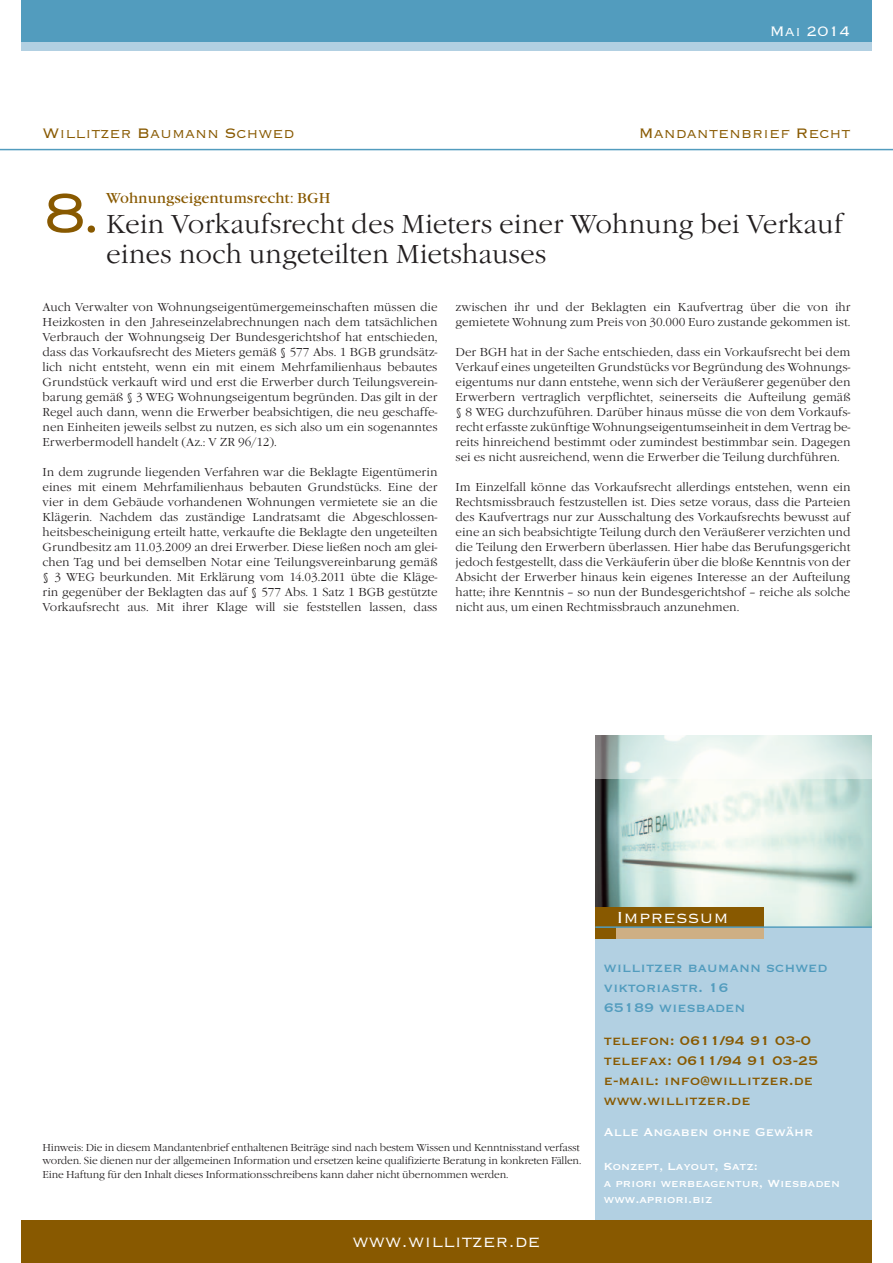
<style>
.page{position:relative;width:893px;height:1263px;background:#fff}
.page>*{position:absolute;margin:0;border:0;box-sizing:border-box;transform-origin:0 0}
.t1{font:300 73.5px "Copperplate";color:#885900}
.t2{font:300 27px/30px "Garamond Itc T";color:#231f20}
.t3{font:300 21px "Copperplate";color:#fff}
.t4{font:300 18px "Copperplate";color:#885900}
.t5{font:300 18px "Copperplate";color:#fff}
.t6{font:16.5px "Copperplate";color:#885900}
.t7{font:16.5px "Copperplate";color:#529cbe}
.t8{font:15px "Garamond Itc T";color:#885900}
.t9{font:15px "Copperplate";color:#fff}
.t10{font:13.5px "Copperplate";color:#fff}
.Grundlinienraster{font:300 12px/15px "Garamond Itc T";color:#231f20;text-align:justify}
.t11{font:300 10.5px "Garamond Itc T";letter-spacing:-.015em;color:#231f20}
</style>
<div class="page">
<div style="left:595px;top:736px;width:277px;height:484px;background:#b2d0e2"></div>
<img style="left:595px;top:779px;width:277px;height:147px">
<div style="left:595px;top:907px;width:169px;height:32px;background:#885900"></div>
<div style="left:616px;top:928px;width:148px;height:11px;background:#ceaf84"></div>
<hr style="left:595px;top:926px;width:277px;height:2px;background:#529cbe">
<svg style="left:595px;top:736px;width:277px;height:43px;background:#dee9e5"></svg>
<div style="left:21px;top:1220px;width:851px;height:43px;background:#885900"></div>
<div style="left:21px;top:0;width:851px;height:43px;background:#529cbe"></div>
<div style="left:21px;top:43px;width:851px;height:8px;background:#b2d0e2"></div>
<hr style="left:0;top:149px;width:893px;height:1px;background:#529cbe">
<p class="t5" style="left:770px;top:19px;width:82px">Mai 2014</p>
<p class="t4" style="left:43px;top:121px;width:254px">Willitzer Baumann Schwed</p>
<p class="t4" style="left:639px;top:121px;width:213px">Mandantenbrief Recht</p>
<p class="t8" style="left:106px;top:189px;width:226px">Wohnungseigentumsrecht: BGH</p>
<p class="t1" style="left:43px;top:165px;width:62px">8.</p>
<p class="t2" style="left:106px;top:209px;width:738px">Kein Vorkaufsrecht des Mieters einer Wohnung bei Verkauf eines noch ungeteilten Mietshauses</p>
<p class="Grundlinienraster" style="left:43px;top:300px;width:396px">Auch Verwalter von Wohnungseigentümergemeinschaften müssen die Heizkosten in den Jahreseinzelabrechnungen nach dem tatsächlichen Verbrauch der Wohnungseig Der Bundesgerichtshof hat entschieden, dass das Vorkaufsrecht des Mieters gemäß § 577 Abs. 1 BGB grundsätz&shy;lich nicht entsteht, wenn ein mit einem Mehrfamilienhaus bebautes Grundstück verkauft wird und erst die Erwerber durch Teilungsverein&shy;barung gemäß § 3 WEG Wohnungseigentum begründen. Das gilt in der Regel auch dann, wenn die Erwerber beabsichtigen, die neu geschaffe&shy;nen Einheiten jeweils selbst zu nutzen, es sich also um ein sogenanntes Erwerbermodell handelt (Az.: V ZR 96/12).</p>
<p class="Grundlinienraster" style="left:43px;top:465px;width:396px">In dem zugrunde liegenden Verfahren war die Beklagte Eigentümerin eines mit einem Mehrfamilienhaus bebauten Grundstücks. Eine der vier in dem Gebäude vorhandenen Wohnungen vermietete sie an die Klägerin. Nachdem das zuständige Landratsamt die Abgeschlossen&shy;heitsbescheinigung erteilt hatte, verkaufte die Beklagte den ungeteilten Grundbesitz am 11.03.2009 an drei Erwerber. Diese ließen noch am glei&shy;chen Tag und bei demselben Notar eine Teilungsvereinbarung gemäß § 3 WEG beurkunden. Mit Erklärung vom 14.03.2011 übte die Kläge&shy;rin gegenüber der Beklagten das auf § 577 Abs. 1 Satz 1 BGB gestützte Vorkaufsrecht aus. Mit ihrer Klage will sie feststellen lassen, dass</p>
<p class="Grundlinienraster" style="left:456px;top:300px;width:396px">zwischen ihr und der Beklagten ein Kaufvertrag über die von ihr gemietete Wohnung zum Preis von 30.000 Euro zustande gekommen ist.</p>
<p class="Grundlinienraster" style="left:456px;top:345px;width:396px">Der BGH hat in der Sache entschieden, dass ein Vorkaufsrecht bei dem Verkauf eines ungeteilten Grundstücks vor Begründung des Wohnungs&shy;eigentums nur dann entstehe, wenn sich der Veräußerer gegenüber den Erwerbern vertraglich verpflichtet, seinerseits die Aufteilung gemäß § 8 WEG durchzuführen. Darüber hinaus müsse die von dem Vorkaufs&shy;recht erfasste zukünftige Wohnungseigentumseinheit in dem Vertrag be&shy;reits hinreichend bestimmt oder zumindest bestimmbar sein. Dagegen sei es nicht ausreichend, wenn die Erwerber die Teilung durchführen.</p>
<p class="Grundlinienraster" style="left:456px;top:480px;width:396px">Im Einzelfall könne das Vorkaufsrecht allerdings entstehen, wenn ein Rechtsmissbrauch festzustellen ist. Dies setze voraus, dass die Parteien des Kaufvertrags nur zur Ausschaltung des Vorkaufsrechts bewusst auf eine an sich beabsichtigte Teilung durch den Veräußerer verzichten und die Teilung den Erwerbern überlassen. Hier habe das Berufungsgericht jedoch festgestellt, dass die Verkäuferin über die bloße Kenntnis von der Absicht der Erwerber hinaus kein eigenes Interesse an der Aufteilung hatte; ihre Kenntnis – so nun der Bundesgerichtshof – reiche als solche nicht aus, um einen Rechtmissbrauch anzunehmen.</p>
<p class="t11" style="left:43px;top:1141px;width:539px">Hinweis: Die in diesem Mandantenbrief enthaltenen Beiträge sind nach bestem Wissen und Kenntnisstand verfasst</p>
<p class="t11" style="left:43px;top:1155px;width:540px">worden. Sie dienen nur der allgemeinen Information und ersetzen keine qualifizierte Beratung in konkreten Fällen.</p>
<p class="t11" style="left:43px;top:1168px;width:467px">Eine Haftung für den Inhalt dieses Informationsschreibens kann daher nicht übernommen werden.</p>
<p class="t3" style="left:353px;top:1227px;width:189px">www.willitzer.de</p>
<p class="t3" style="left:617px;top:904px;width:114px">Impressum</p>
<p class="t7" style="left:604px;top:957px;width:225px">willitzer baumann schwed</p>
<p class="t7" style="left:604px;top:977px;width:126px">viktoriastr. 16</p>
<p class="t7" style="left:604px;top:997px;width:143px">65189 wiesbaden</p>
<p class="t6" style="left:604px;top:1030px;width:209px">telefon: 0611/94 91 03-0</p>
<p class="t6" style="left:604px;top:1050px;width:216px">telefax: 0611/94 91 03-25</p>
<p class="t6" style="left:604px;top:1070px;width:211px">e-mail: info@willitzer.de</p>
<p class="t6" style="left:604px;top:1089px;width:148px">www.willitzer.de</p>
<p class="t9" style="left:604px;top:1122px;width:211px">Alle Angaben ohne Gewähr</p>
<p class="t10" style="left:604px;top:1158px;width:156px">Konzept, Layout, Satz:</p>
<p class="t10" style="left:604px;top:1174px;width:238px">a priori werbeagentur, Wiesbaden</p>
<p class="t10" style="left:604px;top:1190px;width:110px">www.apriori.biz</p>
</div>
